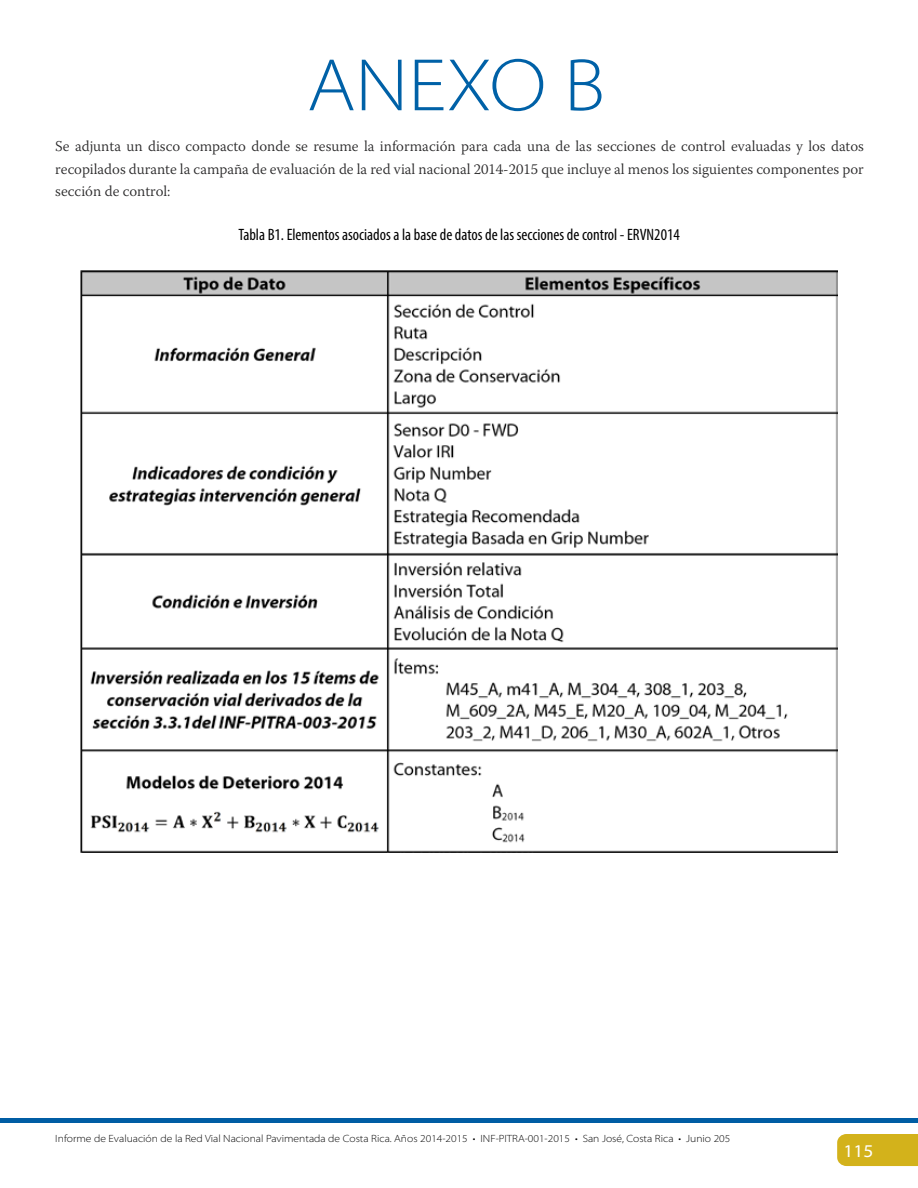
<style>
.page{position:relative;width:918px;height:1188px;background:#fff}
.page>*{position:absolute;margin:0;border:0;box-sizing:border-box;transform-origin:0 0}
.t1{font:300 semi-expanded 75px "Myriad Pro";color:#0061a7}
.t2{font:semi-expanded 18px "Myriad Pro";color:#fff}
.t3{font:condensed 16.5px "Myriad Pro";color:#000}
.t4{font:300 15px/22.5px "Warnock Pro";color:#292829;text-align:justify}
.t5{font:300 semi-expanded 10.5px "Myriad Pro";color:#000}
</style>
<div class="page">
<div style="left:837px;top:1134px;width:81px;height:32px;background:#d3b21b"></div>
<hr style="left:0;top:1119px;width:918px;height:4px;background:#005da4">
<img style="left:81px;top:271px;width:756px;height:581px">
<h1 class="t1" style="left:307px;top:43px;width:299px">ANEXO B</h1>
<p class="t4" style="left:55px;top:135px;width:810px">Se adjunta un disco compacto donde se resume la información para cada una de las secciones de control evaluadas y los datos recopilados durante la campaña de evaluación de la red vial nacional 2014-2015 que incluye al menos los siguientes componentes por sección de control:</p>
<p class="t3" style="left:238px;top:224px;width:443px">Tabla B1. Elementos asociados a la base de datos de las secciones de control - ERVN2014</p>
<p class="t5" style="left:55px;top:1133px;width:677px">Informe de Evaluación de la Red Vial Nacional Pavimentada de Costa Rica. Años 2014-2015 • INF-PITRA-001-2015 • San José, Costa Rica • Junio 205</p>
<p class="t2" style="left:844px;top:1141px;width:32px">115</p>
</div>
